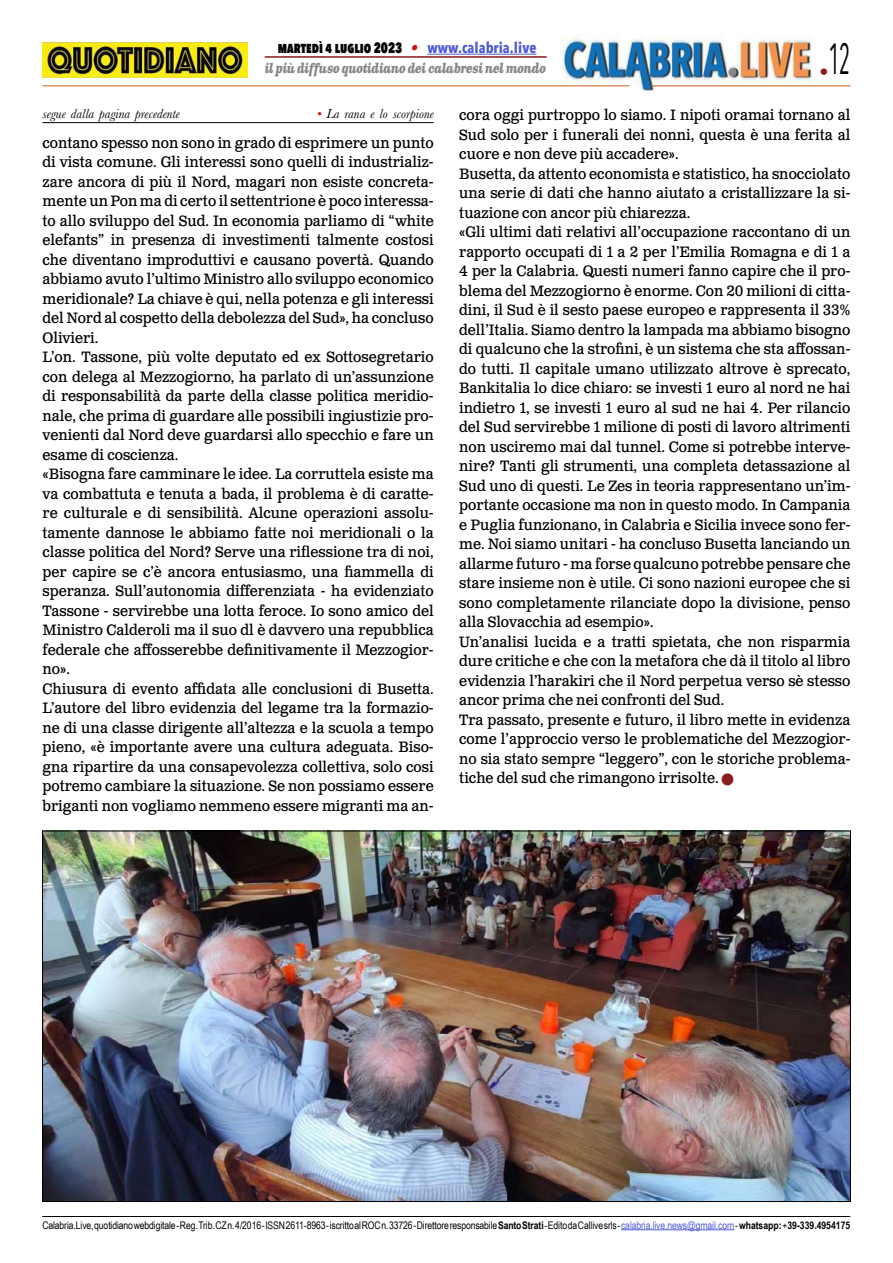
<style>
.page{position:relative;width:893px;height:1263px;background:#fff}
.page>*{position:absolute;margin:0;border:0;box-sizing:border-box;transform-origin:0 0}
.t1{font:43.5px "Avenir Next Condensed";color:#000;scale:.55 1}
.t2{font:15px/19.5px "Clarendon Text Pro";color:#000;scale:.94 1}
.t3{font:800 15px "Avenir Next Condensed";color:#000;scale:.85 1}
.t4{font:italic 13.5px "Baskerville";color:#000}
.t5{font:italic 700 13.5px "Clarendon Text Pro";letter-spacing:-.05em;color:#878787;scale:.79 1}
.t6{font:10.5px "Arial Narrow";letter-spacing:-.01em;color:#000}
.s1{font-family:"Clarendon Text Pro";font-weight:700;font-style:italic;color:#ca181a}
.s2{font-weight:700;color:#4f5cd6}
.s3{color:#ca181a}
.s4{color:#8b1c1f}
.s5{font-weight:700}
.s6{color:#4f5cd6}
</style>
<div class="page">
<img style="left:563px;top:36px;width:248px;height:54px">
<hr style="left:43px;top:85px;width:586px;height:1px;background:#c85a19">
<hr style="left:651px;top:85px;width:199px;height:1px;background:#c85a19">
<hr style="left:427px;top:54px;width:109px;height:1px;background:#4f5cd6">
<hr style="left:265px;top:56px;width:282px;height:2px;background:#8b1c1f">
<img style="left:43px;top:43px;width:204px;height:34px">
<hr style="left:43px;top:122px;width:391px;height:1px;background:#000">
<img style="left:44px;top:833px;width:805px;height:367px">
<hr style="left:42px;top:1216px;width:808px;height:1px;background:#000">
<hr style="left:621px;top:1229px;width:113px;height:1px;background:#4f5cd6">
<p class="t3" style="left:278px;top:38px;width:306px">MARTEDÌ 4 LUGLIO 2023 <span class="s1">•</span> <span class="s2">www.calabria.live</span></p>
<p class="t5" style="left:265px;top:60px;width:358px">il più diffuso quotidiano dei calabresi nel mondo</p>
<h1 class="t1" style="left:820px;top:21px;width:58px"><sub>•</sub>12</h1>
<p class="t4" style="left:43px;top:105px;width:139px">segue dalla pagina precedente</p>
<p class="t4" style="left:317px;top:105px;width:119px"><span class="s3">•</span> La rana e lo scorpione</p>
<p class="t2" style="left:43px;top:134px;width:418px">contano spesso non sono in grado di esprimere un punto di vista comune. Gli interessi sono quelli di industrializ&shy;zare ancora di più il Nord, magari non esiste concreta&shy;mente un Pon ma di certo il settentrione è poco interessa&shy;to allo sviluppo del Sud. In economia parliamo di “white elefants” in presenza di investimenti talmente costosi che diventano improduttivi e causano povertà. Quando abbiamo avuto l’ultimo Ministro allo sviluppo economico meridionale? La chiave è qui, nella potenza e gli interessi del Nord al cospetto della debolezza del Sud», ha concluso Olivieri.<br>L’on. Tassone, più volte deputato ed ex Sottosegretario con delega al Mezzogiorno, ha parlato di un’assunzione di responsabilità da parte della classe politica meridio&shy;nale, che prima di guardare alle possibili ingiustizie pro&shy;venienti dal Nord deve guardarsi allo specchio e fare un esame di coscienza.<br>«Bisogna fare camminare le idee. La corruttela esiste ma va combattuta e tenuta a bada, il problema è di caratte&shy;re culturale e di sensibilità. Alcune operazioni assolu&shy;tamente dannose le abbiamo fatte noi meridionali o la classe politica del Nord? Serve una riflessione tra di noi, per capire se c’è ancora entusiasmo, una fiammella di speranza. Sull’autonomia differenziata - ha evidenziato Tassone - servirebbe una lotta feroce. Io sono amico del Ministro Calderoli ma il suo dl è davvero una repubblica federale che affosserebbe definitivamente il Mezzogior&shy;no».<br>Chiusura di evento affidata alle conclusioni di Busetta.<br>L’autore del libro evidenzia del legame tra la formazio&shy;ne di una classe dirigente all’altezza e la scuola a tempo pieno, «è importante avere una cultura adeguata. Biso&shy;gna ripartire da una consapevolezza collettiva, solo cosi potremo cambiare la situazione. Se non possiamo essere briganti non vogliamo nemmeno essere migranti ma an-</p>
<p class="t2" style="left:459px;top:106px;width:418px">cora oggi purtroppo lo siamo. I nipoti oramai tornano al Sud solo per i funerali dei nonni, questa è una ferita al cuore e non deve più accadere».<br>Busetta, da attento economista e statistico, ha snocciolato una serie di dati che hanno aiutato a cristallizzare la si&shy;tuazione con ancor più chiarezza.<br>«Gli ultimi dati relativi all’occupazione raccontano di un rapporto occupati di 1 a 2 per l’Emilia Romagna e di 1 a 4 per la Calabria. Questi numeri fanno capire che il pro&shy;blema del Mezzogiorno è enorme. Con 20 milioni di citta&shy;dini, il Sud è il sesto paese europeo e rappresenta il 33% dell’Italia. Siamo dentro la lampada ma abbiamo bisogno di qualcuno che la strofini, è un sistema che sta affossan&shy;do tutti. Il capitale umano utilizzato altrove è sprecato, Bankitalia lo dice chiaro: se investi 1 euro al nord ne hai indietro 1, se investi 1 euro al sud ne hai 4. Per rilancio del Sud servirebbe 1 milione di posti di lavoro altrimenti non usciremo mai dal tunnel. Come si potrebbe interve&shy;nire? Tanti gli strumenti, una completa detassazione al Sud uno di questi. Le Zes in teoria rappresentano un’im&shy;portante occasione ma non in questo modo. In Campania e Puglia funzionano, in Calabria e Sicilia invece sono fer&shy;me. Noi siamo unitari - ha concluso Busetta lanciando un allarme futuro - ma forse qualcuno potrebbe pensare che stare insieme non è utile. Ci sono nazioni europee che si sono completamente rilanciate dopo la divisione, penso alla Slovacchia ad esempio».<br>Un’analisi lucida e a tratti spietata, che non risparmia dure critiche e che con la metafora che dà il titolo al libro evidenzia l’harakiri che il Nord perpetua verso sè stesso ancor prima che nei confronti del Sud.<br>Tra passato, presente e futuro, il libro mette in evidenza come l’approccio verso le problematiche del Mezzogior&shy;no sia stato sempre “leggero”, con le storiche problema&shy;tiche del sud che rimangono irrisolte. <span class="s4">■</span></p>
<p class="t6" style="left:42px;top:1217px;width:809px">Calabria.Live, quotidiano webdigitale - Reg. Trib. CZ n. 4/2016 - ISSN 2611-8963 - iscritto al ROC n. 33726 - Direttore responsabile <span class="s5">Santo Strati</span> - Edito da Callive srls - <span class="s6">calabria.live.news@gmail.com</span> - <span class="s5">whatsapp:</span> +<span class="s5">39-339.4954175</span></p>
</div>
